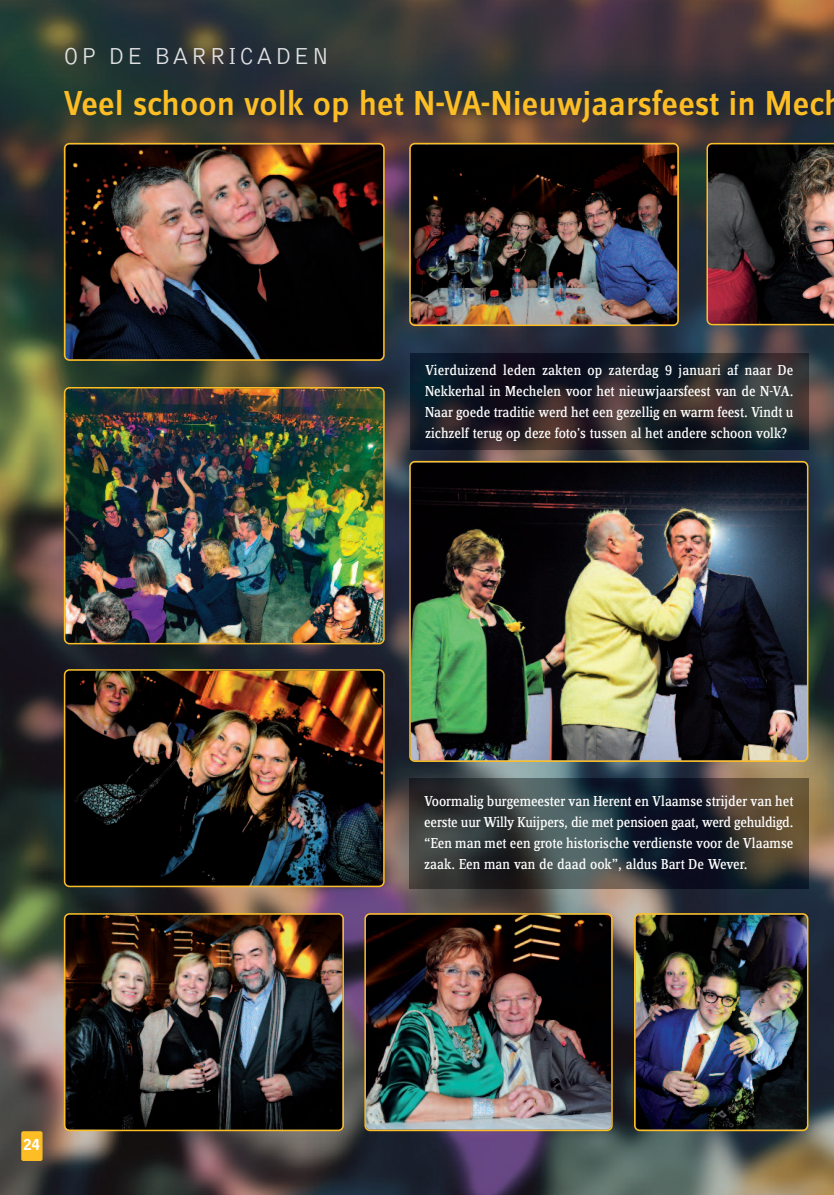
<style>
.page{position:relative;width:834px;height:1195px;background:#fff}
.page>*{position:absolute;margin:0;border:0;box-sizing:border-box;transform-origin:0 0}
.t1{font:500 36px "Zine Sans Dis";color:#fdbe25}
.t2{font:300 24px "Bell Gothic Std";letter-spacing:.1em;color:#e1e2e4}
.t3{font:15px/21px "Zine Serif Dis";color:#fff;text-align:justify}
.t4{font:900 15px "Bell Gothic Std";color:#fff}
</style>
<div class="page">
<img style="left:0;top:0;width:833px;height:1195px">
<div style="left:21px;top:1131px;width:22px;height:30px;background:#fdbe25;border-radius:2px"></div>
<img style="left:64px;top:143px;width:320px;height:218px">
<img style="left:64px;top:913px;width:280px;height:218px">
<img style="left:64px;top:669px;width:320px;height:218px">
<img style="left:64px;top:387px;width:320px;height:257px">
<img style="left:364px;top:913px;width:248px;height:218px">
<img style="left:409px;top:143px;width:269px;height:183px">
<img style="left:409px;top:461px;width:399px;height:301px">
<img style="left:409px;top:778px;width:399px;height:110px">
<img style="left:410px;top:354px;width:398px;height:96px">
<img style="left:634px;top:913px;width:174px;height:218px">
<img style="left:706px;top:143px;width:127px;height:182px">
<h2 class="t2" style="left:64px;top:47px;width:267px">OP DE BARRICADEN</h2>
<h1 class="t1" style="left:64px;top:91px;width:780px">Veel schoon volk op het N-VA-Nieuwjaarsfeest in Mech</h1>
<p class="t3" style="left:425px;top:361px;width:369px">Vierduizend leden zakten op zaterdag 9 januari af naar De Nekkerhal in Mechelen voor het nieuwjaarsfeest van de N-VA.<br>Naar goede traditie werd het een gezellig en warm feest. Vindt u zichzelf terug op deze foto's tussen al het andere schoon volk?</p>
<p class="t4" style="left:24px;top:1139px;width:18px">24</p>
<p class="t3" style="left:424px;top:792px;width:370px">Voormalig burgemeester van Herent en Vlaamse strijder van het eerste uur Willy Kuijpers, die met pensioen gaat, werd gehuldigd. “Een man met een grote historische verdienste voor de Vlaamse zaak. Een man van de daad ook”, aldus Bart De Wever.</p>
</div>
